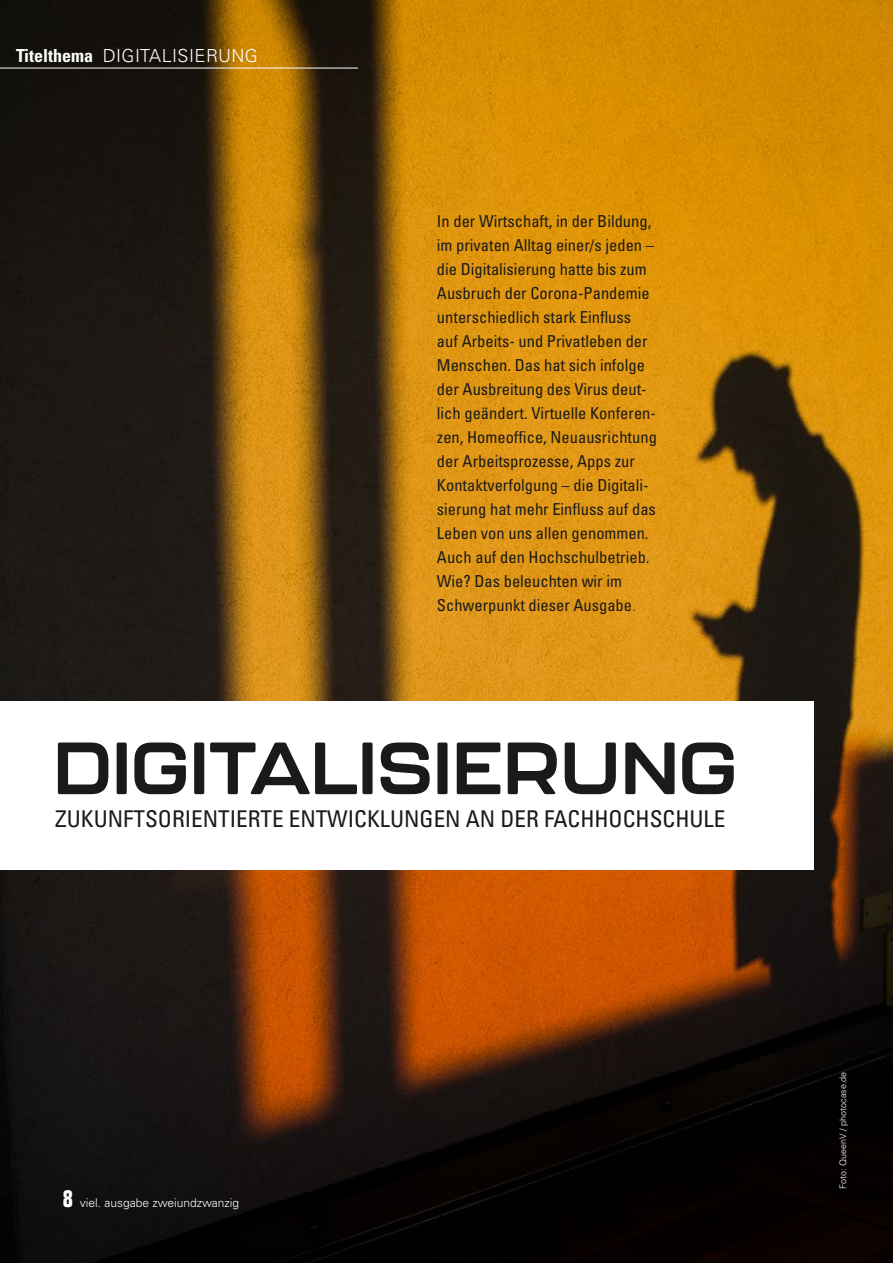
<style>
.page{position:relative;width:893px;height:1263px;background:#fff}
.page>*{position:absolute;margin:0;border:0;box-sizing:border-box;transform-origin:0 0}
._01_Headline_Frankli{font:700 73.2px "Kallisto";color:#1a1a18}
._02_Subline{font:condensed 23.1px "Univers LT Std";color:#1a1a18}
.t1{font:300 18px "Univers LT Std";letter-spacing:.025em;color:#fff}
._04_Lead{font:condensed 16.5px/24px "Univers LT Std";color:#1a1a18}
.t2{font:300 12px "Univers LT Std";color:#fff}
.t3{font:300 9px "Univers LT Pro 45";color:#fff}
.s1{font-weight:700;font-stretch:condensed}
.s2{font-weight:300}
.s3{font-family:"Folio";font-weight:700;font-stretch:condensed;font-size:24px}
</style>
<div class="page">
<img style="left:0;top:0;width:893px;height:1263px">
<div style="left:0;top:701px;width:814px;height:168px;background:#fff"></div>
<hr style="left:0;top:68px;width:358px;height:1px;background:#fff">
<p class="t1" style="left:16px;top:45px;width:243px"><span class="s1">Titelthema</span> DIGITALISIERUNG</p>
<p class="_04_Lead" style="left:437px;top:208px;width:221px">In der Wirtschaft, in der Bildung, im privaten Alltag einer/s jeden – die Digitalisierung hatte bis zum<br>Ausbruch der Corona-Pandemie unterschiedlich stark Einfluss<br>auf Arbeits- und Privatleben der<br>Menschen. Das hat sich infolge der Ausbreitung des Virus deut&shy;lich geändert. Virtuelle Konferen&shy;zen, Homeoffice, Neuausrichtung der Arbeitsprozesse, Apps zur<br>Kontaktverfolgung – die Digitali&shy;sierung hat mehr Einfluss auf das<br>Leben von uns allen genommen.<br>Auch auf den Hochschulbetrieb.<br>Wie? Das beleuchten wir im<br>Schwerpunkt dieser Ausgabe<span class="s2">.</span></p>
<p class="_01_Headline_Frankli" style="left:53px;top:724px;width:686px">DIGITALISIERUNG</p>
<p class="_02_Subline" style="left:55px;top:804px;width:671px">ZUKUNFTSORIENTIERTE ENTWICKLUNGEN AN DER FACHHOCHSCHULE</p>
<p class="t2" style="left:63px;top:1196px;width:178px"><span class="s3">8</span> viel. ausgabe zweiundzwanzig</p>
<p class="t3" style="left:837px;top:1188px;width:118px;rotate:-90deg">Foto: QueenV / photocase.de</p>
</div>
